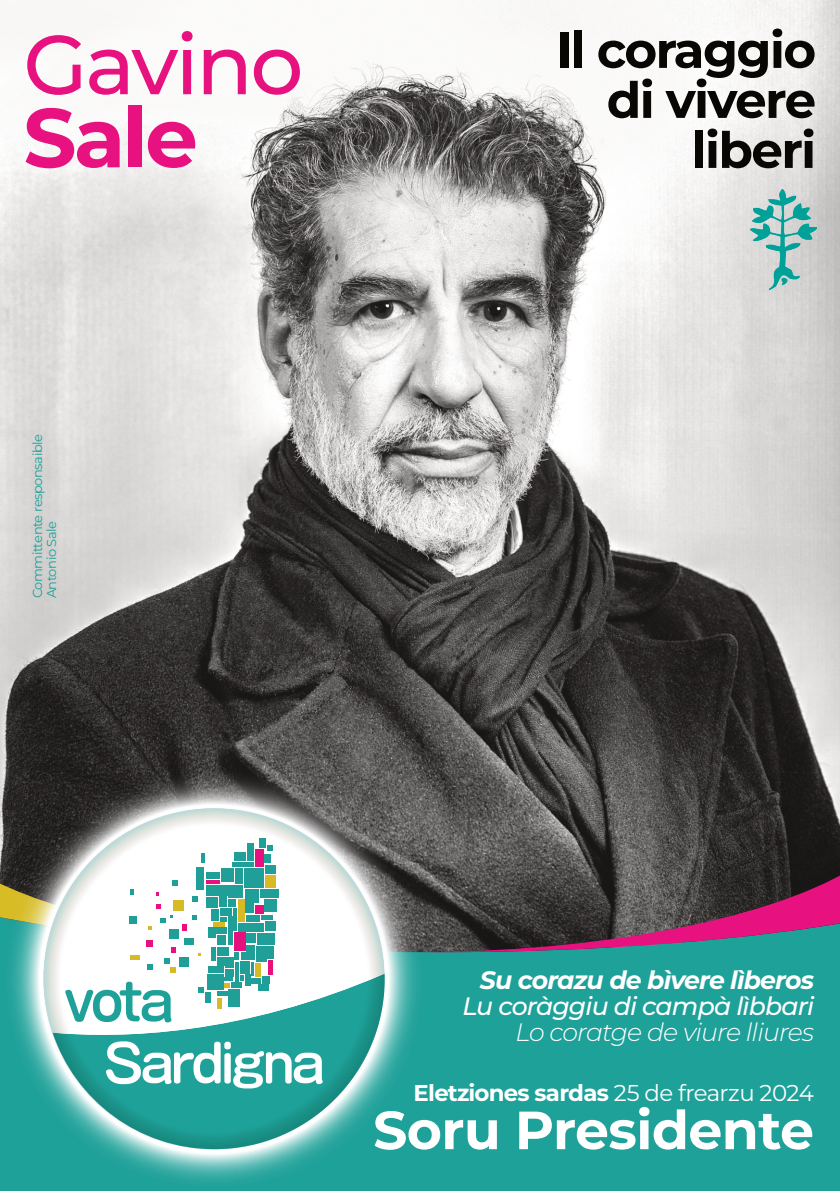
<style>
.page{position:relative;width:840px;height:1191px;background:#fff}
.page>*{position:absolute;margin:0;border:0;box-sizing:border-box;transform-origin:0 0}
.t1{font:500 83.4px "Montserrat";letter-spacing:-.03em;color:#e7117f}
.t2{font:700 83.4px "Montserrat";color:#e7117f}
.t3{font:700 53.6px "Montserrat";letter-spacing:-.01em;color:#fff}
.t4{font:700 50px/50px "Montserrat";letter-spacing:-.03em;color:#080704;text-align:right}
.t5{font:italic 500 25.2px "Montserrat";letter-spacing:-.035em;color:#fff}
.t6{font:italic 700 25.2px "Montserrat";letter-spacing:-.035em;color:#fff}
.t7{font:italic 300 25.2px "Montserrat";letter-spacing:-.035em;color:#fff}
.t8{font:700 22.8px "Montserrat";letter-spacing:-.035em;color:#fff}
.t9{font:13px/14px "Montserrat";letter-spacing:-.03em;color:#1ea199}
.s1{font-weight:400}
</style>
<div class="page">
<img style="left:0;top:0;width:839px;height:872px">
<div style="left:0;top:952px;width:839px;height:239px;background:#1ea199"></div>
<svg style="left:424px;top:859px;width:415px;height:93px;background:#574150"></svg>
<img style="left:4px;top:768px;width:420px;height:421px">
<svg style="left:0;top:872px;width:44px;height:150px;background:#70a98b"></svg>
<img style="left:44px;top:808px;width:340px;height:341px">
<img style="left:749px;top:189px;width:68px;height:101px">
<h1 class="t1" style="left:23px;top:13px;width:281px">Gavino</h1>
<h1 class="t2" style="left:23px;top:87px;width:176px">Sale</h1>
<p class="t9" style="left:30px;top:598px;width:166px;rotate:-90deg">Committente responsaible<br>Antonio Sale</p>
<h3 class="t4" style="left:555px;top:25px;width:261px">Il coraggio di vivere liberi</h3>
<h3 class="t6" style="left:479px;top:965px;width:335px">Su corazu de bìvere lìberos</h3>
<h3 class="t5" style="left:462px;top:991px;width:353px">Lu coràggiu di campà lìbbari</h3>
<h3 class="t7" style="left:515px;top:1017px;width:300px">Lo coratge de viure lliures</h3>
<h3 class="t8" style="left:413px;top:1078px;width:401px">Eletziones sardas <span class="s1">25 de frearzu 2024</span></h3>
<h2 class="t3" style="left:373px;top:1097px;width:442px">Soru Presidente</h2>
</div>
